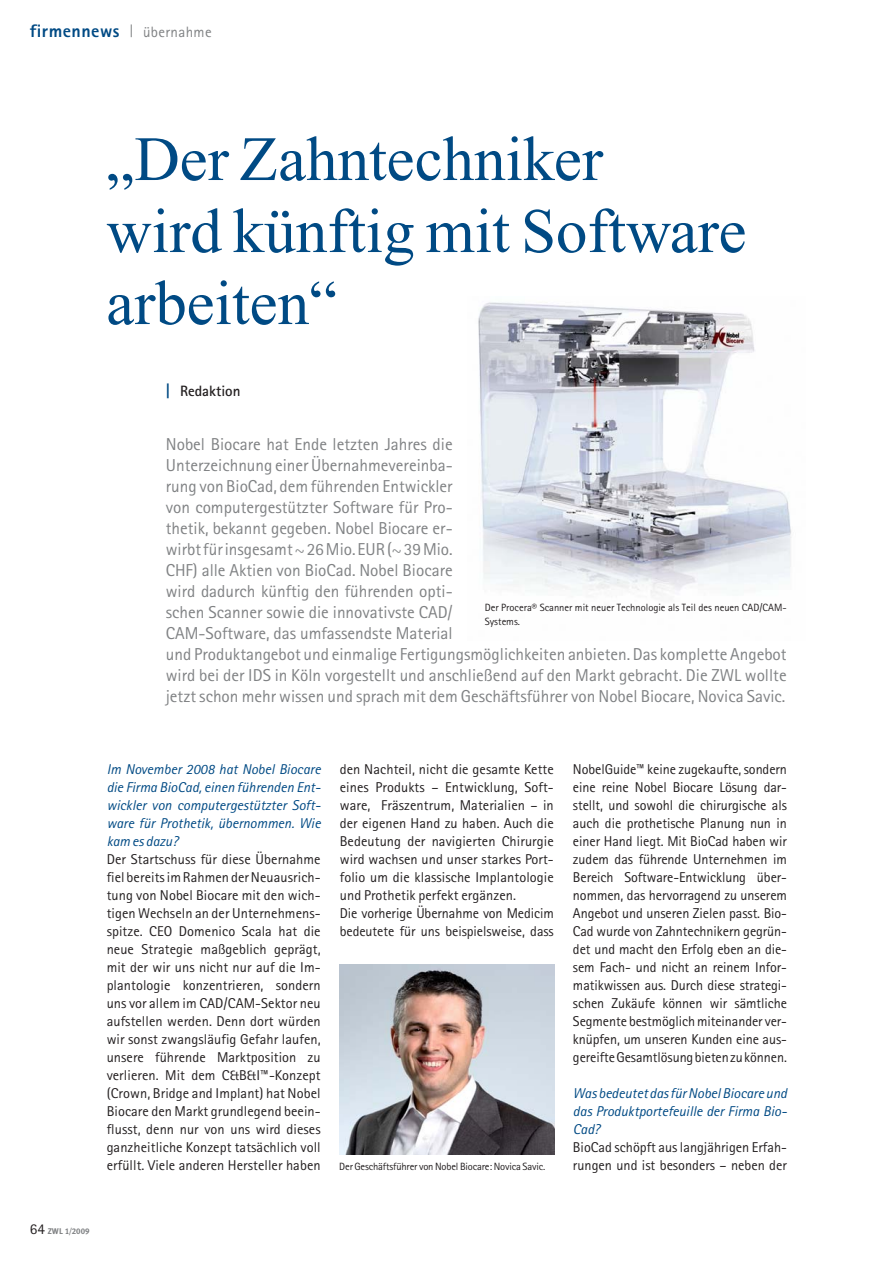
<style>
.page{position:relative;width:893px;height:1263px;background:#fff}
.page>*{position:absolute;margin:0;border:0;box-sizing:border-box;transform-origin:0 0}
.t1{font:63px/72px "Times New Roman";color:#004a84}
.t2{font:800 18px "Rotis Sans Serif";letter-spacing:.025em;color:#004a84}
.t3{font:17.25px/21px "Rotis Sans Serif";color:#808284}
.t4{font:700 15px "Rotis Sans Serif";color:#231f20}
.t5{font:15px "Rotis Sans Serif";letter-spacing:.025em;color:#808284}
.t6{font:14.25px/18px "Rotis Sans Serif";letter-spacing:.005em;color:#231f20;text-align:justify}
.t7{font:italic 14.25px/18px "Rotis Sans Serif";color:#004a84;text-align:justify}
.t8{font:10.5px/13.5px "Rotis Sans Serif";color:#231f20}
.t9{font:8.25px "Meta Bold Caps";color:#808284}
.s1{font-size:16.5px;color:#004a84}
.s2{font-family:"Rotis Sans Serif";font-size:15px;color:#231f20}
.s3{font-family:"Meta";font-weight:700}
</style>
<div class="page">
<svg style="left:131px;top:24px;width:1px;height:13px"></svg>
<img style="left:339px;top:964px;width:215px;height:190px">
<img style="left:478px;top:302px;width:313px;height:295px">
<p class="t2" style="left:30px;top:25px;width:91px">firmennews</p>
<p class="t5" style="left:143px;top:27px;width:70px">übernahme</p>
<h1 class="t1" style="left:106px;top:129px;width:642px">„Der Zahntechniker<br>wird künftig mit Software arbeiten“</h1>
<p class="t4" style="left:166px;top:386px;width:76px"><span class="s1">|</span> Redaktion</p>
<p class="t3" style="left:166px;top:435px;width:622px">Nobel Biocare hat Ende letzten Jahres die<br>Unterzeichnung einer Übernahmevereinba-<br>rung von BioCad, dem führenden Entwickler<br>von computergestützter Software für Pro-<br>thetik, bekannt gegeben. Nobel Biocare er-<br>wirbt für insgesamt ~ 26 Mio. EUR (~ 39 Mio.<br>CHF) alle Aktien von BioCad. Nobel Biocare<br>wird dadurch künftig den führenden opti-<br>schen Scanner sowie die innovativste CAD/<br>CAM-Software, das umfassendste Material<br>und Produktangebot und einmalige Fertigungsmöglichkeiten anbieten. Das komplette Angebot wird bei der IDS in Köln vorgestellt und anschließend auf den Markt gebracht. Die ZWL wollte jetzt schon mehr wissen und sprach mit dem Geschäftsführer von Nobel Biocare, Novica Savic.</p>
<p class="t8" style="left:485px;top:602px;width:303px">Der Procera® Scanner mit neuer Technologie als Teil des neuen CAD/CAM-<br>Systems.</p>
<p class="t7" style="left:107px;top:762px;width:216px">Im November 2008 hat Nobel Biocare die Firma BioCad, einen führenden Ent&shy;wickler von computergestützter Soft&shy;ware für Prothetik, übernommen. Wie kam es dazu?</p>
<p class="t6" style="left:107px;top:852px;width:216px">Der Startschuss für diese Übernahme fiel bereits im Rahmen der Neuausrich&shy;tung von Nobel Biocare mit den wich&shy;tigen Wechseln an der Unternehmens&shy;spitze. CEO Domenico Scala hat die neue Strategie maßgeblich geprägt, mit der wir uns nicht nur auf die Im&shy;plantologie konzentrieren, sondern uns vor allem im CAD/CAM-Sektor neu aufstellen werden. Denn dort würden wir sonst zwangsläufig Gefahr laufen, unsere führende Marktposition zu verlieren. Mit dem C&amp;B&amp;I™-Konzept (Crown, Bridge and Implant) hat Nobel Biocare den Markt grundlegend beein&shy;flusst, denn nur von uns wird dieses ganzheitliche Konzept tatsächlich voll erfüllt. Viele anderen Hersteller haben</p>
<p class="t6" style="left:340px;top:762px;width:216px;text-align:left">den Nachteil, nicht die gesamte Kette eines Produkts – Entwicklung, Soft&shy;ware, Fräszentrum, Materialien – in der eigenen Hand zu haben. Auch die Bedeutung der navigierten Chirurgie wird wachsen und unser starkes Port&shy;folio um die klassische Implantologie und Prothetik perfekt ergänzen.<br>Die vorherige Übernahme von Medicim bedeutete für uns beispielsweise, dass</p>
<p class="t6" style="left:573px;top:762px;width:216px">NobelGuide™ keine zugekaufte, sondern eine reine Nobel Biocare Lösung dar&shy;stellt, und sowohl die chirurgische als auch die prothetische Planung nun in einer Hand liegt. Mit BioCad haben wir zudem das führende Unternehmen im Bereich Software-Entwicklung über&shy;nommen, das hervorragend zu unserem Angebot und unseren Zielen passt. Bio-Cad wurde von Zahntechnikern gegrün&shy;det und macht den Erfolg eben an die&shy;sem Fach- und nicht an reinem Infor&shy;matikwissen aus. Durch diese strategi&shy;schen Zukäufe können wir sämtliche Segmente bestmöglich miteinander ver&shy;knüpfen, um unseren Kunden eine aus&shy;gereifte Gesamtlösung bieten zu können.</p>
<p class="t7" style="left:573px;top:1086px;width:216px">Was bedeutet das für Nobel Biocare und das Produktportefeuille der Firma Bio-Cad?</p>
<p class="t6" style="left:573px;top:1140px;width:215px">BioCad schöpft aus langjährigen Erfah&shy;rungen und ist besonders – neben der</p>
<p class="t8" style="left:339px;top:1160px;width:207px">Der Geschäftsführer von Nobel Biocare: Novica Savic.</p>
<p class="t9" style="left:30px;top:1226px;width:61px"><span class="s2">64</span> <span class="s3">ZWL</span> 1/2009</p>
</div>
